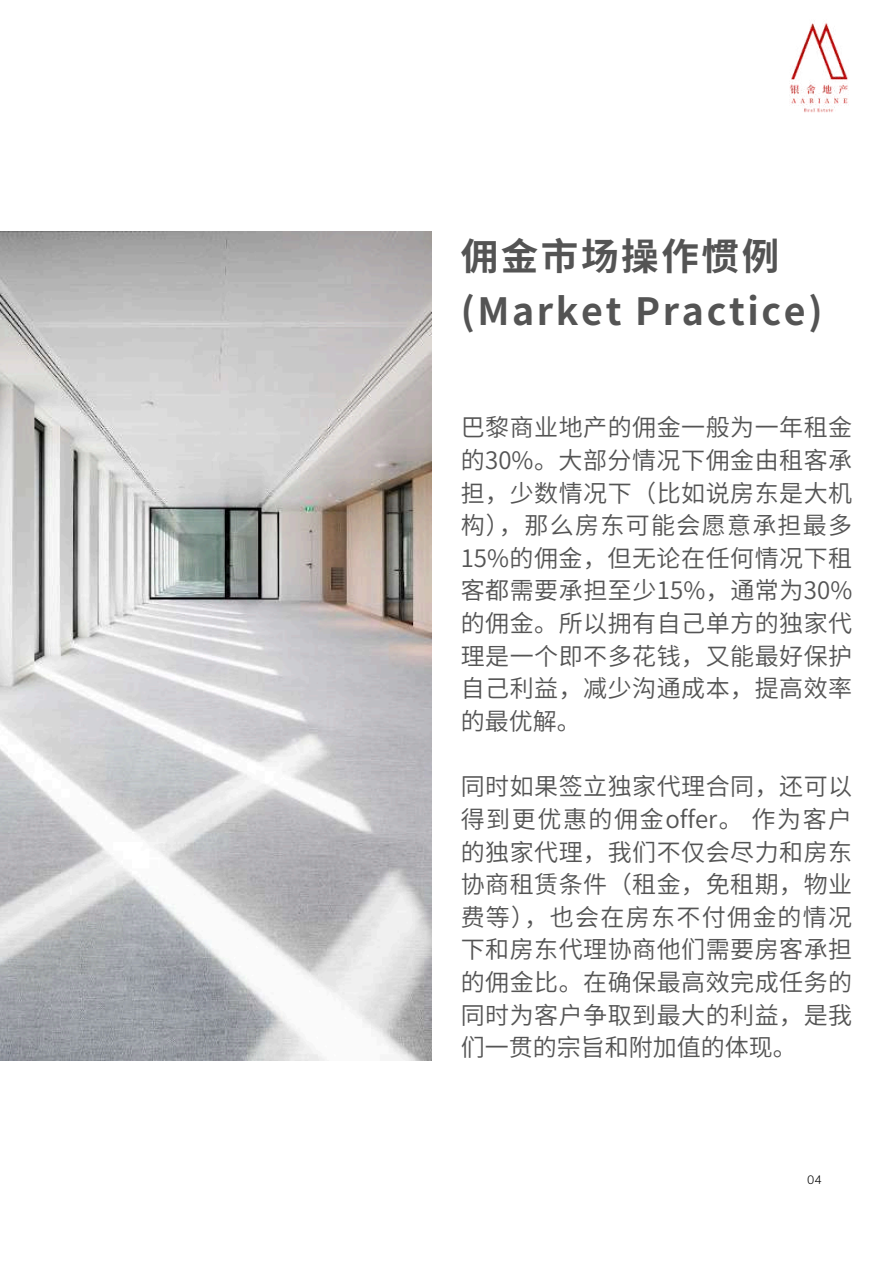
<style>
.page{position:relative;width:894px;height:1264px;background:#fff}
.page>*{position:absolute;margin:0;border:0;box-sizing:border-box;transform-origin:0 0}
.t1{font:700 37.5px/55.2px "Source Han Sans SC";letter-spacing:.07em;color:#545454}
.t2{font:24px/32.7px "Source Han Sans SC";letter-spacing:.02em;color:#545454;text-align:justify}
.t3{font:300 12.15px "Nunito";color:#000}
</style>
<div class="page">
<img style="left:0;top:232px;width:431px;height:828px">
<img style="left:789px;top:23px;width:59px;height:90px">
<h1 class="t1" style="left:460px;top:226px;width:363px">佣金市场操作惯例(Market Practice)</h1>
<p class="t2" style="left:460px;top:409px;width:393px">巴黎商业地产的佣金一般为一年租金的30%。大部分情况下佣金由租客承担，少数情况下（比如说房东是大机构），那么房东可能会愿意承担最多15%的佣金，但无论在任何情况下租客都需要承担至少15%，通常为30%的佣金。所以拥有自己单方的独家代理是一个即不多花钱，又能最好保护自己利益，减少沟通成本，提高效率的最优解。</p>
<p class="t2" style="left:460px;top:768px;width:393px;text-align:left">同时如果签立独家代理合同，还可以得到更优惠的佣金offer。作为客户的独家代理，我们不仅会尽力和房东协商租赁条件（租金，免租期，物业费等），也会在房东不付佣金的情况下和房东代理协商他们需要房客承担的佣金比。在确保最高效完成任务的同时为客户争取到最大的利益，是我们一贯的宗旨和附加值的体现。</p>
<p class="t3" style="left:807px;top:1171px;width:16px">04</p>
</div>
